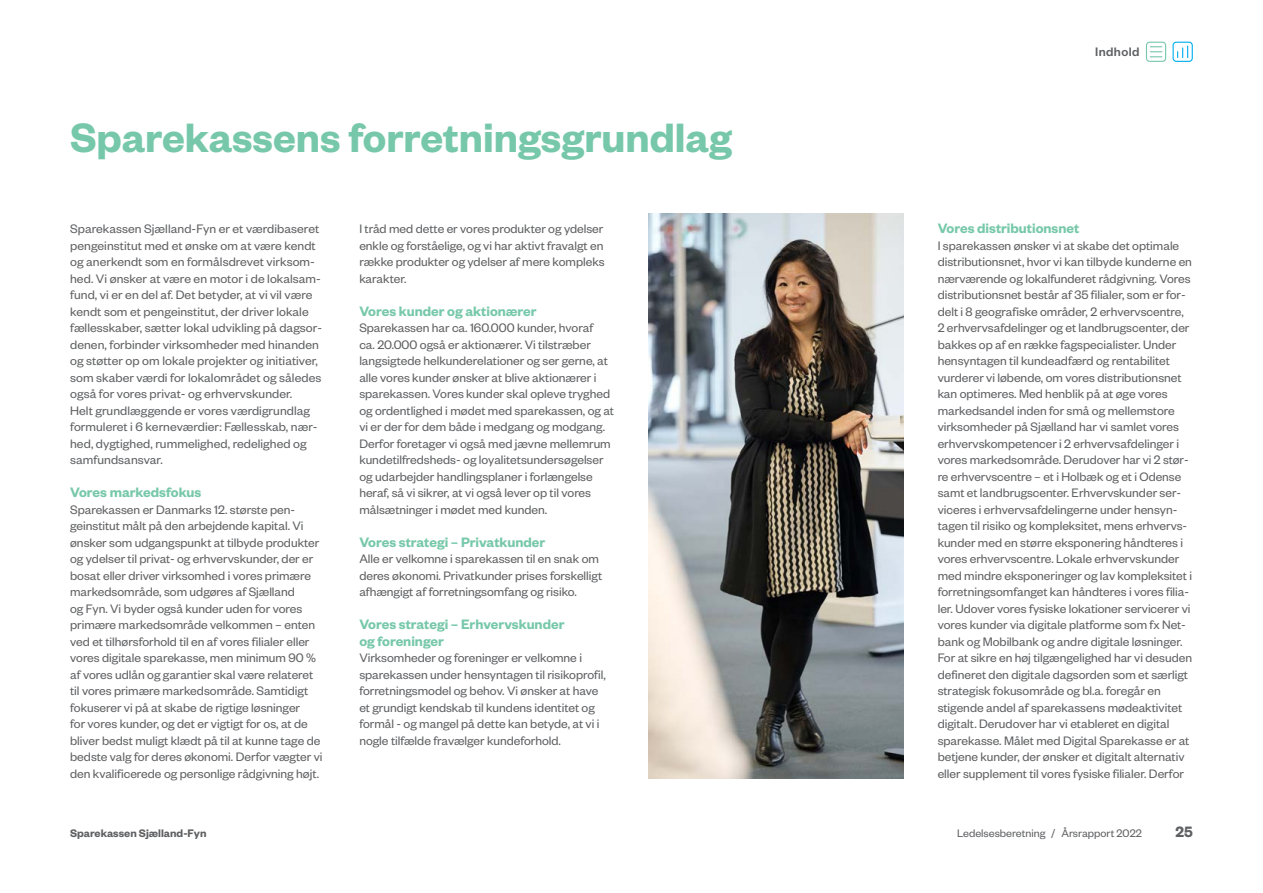
<style>
.page{position:relative;width:1263px;height:893px;background:#fff}
.page>*{position:absolute;margin:0;border:0;box-sizing:border-box;transform-origin:0 0}
.t1{font:600 45px "Founders Grotesk";color:#77c8aa}
.t2{font:600 16.5px "Founders Grotesk";color:#5f6062}
.t3{font:600 15px/16.5px "Founders Grotesk";color:#77c8aa}
.t4{font:13.5px/16.5px "Founders Grotesk";color:#5f6062}
.t5{font:500 13.5px "Founders Grotesk";letter-spacing:.03em;color:#5f6062}
.t6{font:12px "Founders Grotesk";color:#5f6062}
.t7{font:600 12px "Founders Grotesk";color:#5f6062}
</style>
<div class="page">
<img style="left:648px;top:213px;width:256px;height:565px">
<div style="left:1146px;top:42px;width:20px;height:20px;border:1px solid #77c8aa;border-radius:3px"></div>
<svg style="left:1150px;top:46px;width:12px;height:11px"></svg>
<div style="left:1172px;top:42px;width:21px;height:20px;border:1px solid #00aeef;border-radius:3px"></div>
<svg style="left:1177px;top:46px;width:11px;height:12px"></svg>
<h1 class="t1" style="left:70px;top:109px;width:663px">Sparekassens forretningsgrundlag</h1>
<p class="t4" style="left:70px;top:220px;width:253px">Sparekassen Sjælland-Fyn er et værdibaseret pengeinstitut med et ønske om at være kendt og anerkendt som en formålsdrevet virksom&shy;hed. Vi ønsker at være en motor i de lokalsam&shy;fund, vi er en del af. Det betyder, at vi vil være kendt som et pengeinstitut, der driver lokale fællesskaber, sætter lokal udvikling på dagsor&shy;denen, forbinder virksomheder med hinanden og støtter op om lokale projekter og initiativer, som skaber værdi for lokalområdet og således også for vores privat- og erhvervskunder.<br>Helt grundlæggende er vores værdigrundlag formuleret i 6 kerneværdier: Fællesskab, nær&shy;hed, dygtighed, rummelighed, redelighed og samfundsansvar.</p>
<p class="t3" style="left:70px;top:484px;width:133px">Vores markedsfokus</p>
<p class="t4" style="left:70px;top:501px;width:254px">Sparekassen er Danmarks 12. største pen&shy;geinstitut målt på den arbejdende kapital. Vi ønsker som udgangspunkt at tilbyde produkter og ydelser til privat- og erhvervskunder, der er bosat eller driver virksomhed i vores primære markedsområde, som udgøres af Sjælland<br>og Fyn. Vi byder også kunder uden for vores primære markedsområde velkommen – enten ved et tilhørsforhold til en af vores filialer eller vores digitale sparekasse, men minimum 90 % af vores udlån og garantier skal være relateret til vores primære markedsområde. Samtidigt fokuserer vi på at skabe de rigtige løsninger<br>for vores kunder, og det er vigtigt for os, at de bliver bedst muligt klædt på til at kunne tage de bedste valg for deres økonomi. Derfor vægter vi den kvalificerede og personlige rådgivning højt.</p>
<p class="t4" style="left:359px;top:220px;width:247px;text-align:justify">I tråd med dette er vores produkter og ydelser enkle og forståelige, og vi har aktivt fravalgt en række produkter og ydelser af mere kompleks karakter.</p>
<p class="t3" style="left:359px;top:302px;width:179px">Vores kunder og aktionærer</p>
<p class="t4" style="left:359px;top:319px;width:256px">Sparekassen har ca. 160.000 kunder, hvoraf<br>ca. 20.000 også er aktionærer. Vi tilstræber langsigtede helkunderelationer og ser gerne, at alle vores kunder ønsker at blive aktionærer i sparekassen. Vores kunder skal opleve tryghed og ordentlighed i mødet med sparekassen, og at vi er der for dem både i medgang og modgang.<br>Derfor foretager vi også med jævne mellemrum kundetilfredsheds- og loyalitetsundersøgelser og udarbejder handlingsplaner i forlængelse heraf, så vi sikrer, at vi også lever op til vores målsætninger i mødet med kunden.</p>
<p class="t3" style="left:359px;top:533px;width:187px">Vores strategi – Privatkunder</p>
<p class="t4" style="left:359px;top:550px;width:244px">Alle er velkomne i sparekassen til en snak om deres økonomi. Privatkunder prises forskelligt afhængigt af forretningsomfang og risiko.</p>
<p class="t3" style="left:359px;top:616px;width:207px">Vores strategi – Erhvervskunder og foreninger</p>
<p class="t4" style="left:359px;top:649px;width:248px">Virksomheder og foreninger er velkomne i sparekassen under hensyntagen til risikoprofil, forretningsmodel og behov. Vi ønsker at have et grundigt kendskab til kundens identitet og formål - og mangel på dette kan betyde, at vi i nogle tilfælde fravælger kundeforhold.</p>
<p class="t5" style="left:1095px;top:44px;width:46px">Indhold</p>
<p class="t3" style="left:938px;top:220px;width:143px">Vores distributionsnet</p>
<p class="t4" style="left:938px;top:237px;width:256px">I sparekassen ønsker vi at skabe det optimale distributionsnet, hvor vi kan tilbyde kunderne en nærværende og lokalfunderet rådgivning. Vores distributionsnet består af 35 filialer, som er for&shy;delt i 8 geografiske områder, 2 erhvervscentre, 2 erhvervsafdelinger og et landbrugscenter, der bakkes op af en række fagspecialister. Under hensyntagen til kundeadfærd og rentabilitet vurderer vi løbende, om vores distributionsnet kan optimeres. Med henblik på at øge vores markedsandel inden for små og mellemstore virksomheder på Sjælland har vi samlet vores erhvervskompetencer i 2 erhvervsafdelinger i vores markedsområde. Derudover har vi 2 stør&shy;re erhvervscentre – et i Holbæk og et i Odense samt et landbrugscenter. Erhvervskunder ser&shy;viceres i erhvervsafdelingerne under hensyn&shy;tagen til risiko og kompleksitet, mens erhvervs&shy;kunder med en større eksponering håndteres i vores erhvervscentre. Lokale erhvervskunder med mindre eksponeringer og lav kompleksitet i forretningsomfanget kan håndteres i vores filia&shy;ler. Udover vores fysiske lokationer servicerer vi vores kunder via digitale platforme som fx Net&shy;bank og Mobilbank og andre digitale løsninger.<br>For at sikre en høj tilgængelighed har vi desuden defineret den digitale dagsorden som et særligt strategisk fokusområde og bl.a. foregår en stigende andel af sparekassens mødeaktivitet digitalt. Derudover har vi etableret en digital sparekasse. Målet med Digital Sparekasse er at betjene kunder, der ønsker et digitalt alternativ eller supplement til vores fysiske filialer. Derfor</p>
<p class="t7" style="left:70px;top:825px;width:138px">Sparekassen Sjælland-Fyn</p>
<p class="t6" style="left:957px;top:826px;width:186px">Ledelsesberetning / Årsrapport 2022</p>
<p class="t2" style="left:1175px;top:821px;width:19px">25</p>
</div>
